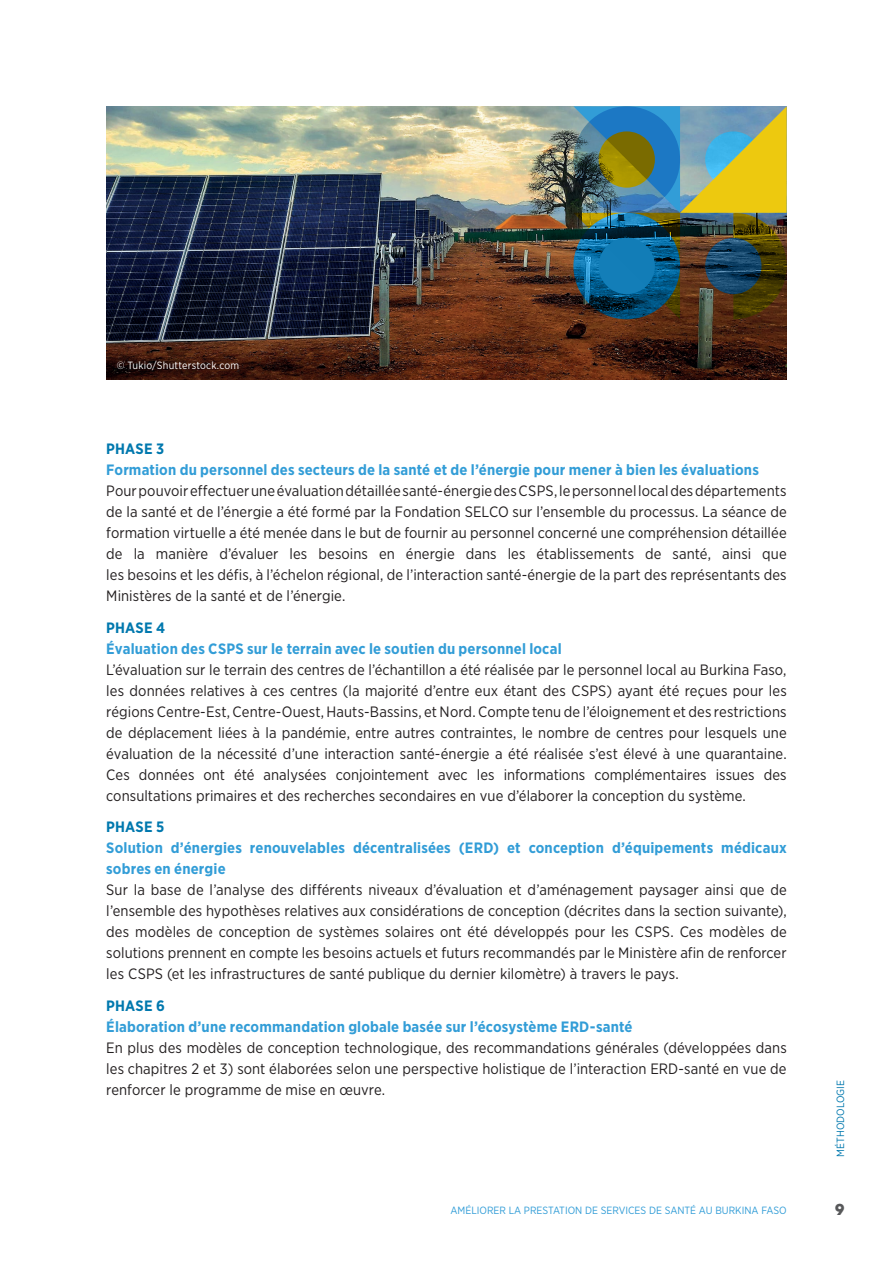
<style>
.page{position:relative;width:893px;height:1263px;background:#fff}
.page>*{position:absolute;margin:0;border:0;box-sizing:border-box;transform-origin:0 0}
.Text_General{font:15px/21px "Gotham Narrow";letter-spacing:.005em;color:#231f20;text-align:justify}
.Text_General-2{font:700 15px/21px "Gotham Narrow";letter-spacing:.01em;color:#329dd7}
.Phases{font:700 15px "Gotham Narrow";letter-spacing:.01em;color:#0078ae}
.Text_General-3{font:700 15px "Gotham Narrow";letter-spacing:.01em;color:#0078ae}
.t1{font:700 15px "ITC Avant Garde Std";color:#57585a}
.t2{font:10.5px "Gotham Narrow";color:#329dd7}
.Photo_Credit{font:10.5px "Gotham Narrow";letter-spacing:.02em;color:#fff}
.t3{font:10.5px "Gotham Narrow";color:#0078ae}
</style>
<div class="page">
<img style="left:106px;top:106px;width:681px;height:273px">
<img style="left:573px;top:106px;width:214px;height:213px">
<svg style="left:573px;top:213px;width:107px;height:106px;background:#0b608e"></svg>
<p class="Photo_Credit" style="left:117px;top:358px;width:124px">© Tukio/Shutterstock.com</p>
<p class="Text_General-3" style="left:106px;top:439px;width:59px">PHASE 3</p>
<p class="Text_General-2" style="left:106px;top:459px;width:654px">Formation du personnel des secteurs de la santé et de l’énergie pour mener à bien les évaluations</p>
<p class="Text_General" style="left:106px;top:480px;width:682px">Pour pouvoir effectuer une évaluation détaillée santé-énergie des CSPS, le personnel local des départements de la santé et de l’énergie a été formé par la Fondation SELCO sur l’ensemble du processus. La séance de formation virtuelle a été menée dans le but de fournir au personnel concerné une compréhension détaillée de la manière d’évaluer les besoins en énergie dans les établissements de santé, ainsi que les besoins et les défis, à l’échelon régional, de l’interaction santé-énergie de la part des représentants des Ministères de la santé et de l’énergie.</p>
<p class="Phases" style="left:106px;top:618px;width:60px">PHASE 4</p>
<p class="Text_General-2" style="left:106px;top:638px;width:457px">Évaluation des CSPS sur le terrain avec le soutien du personnel local</p>
<p class="Text_General" style="left:106px;top:659px;width:682px">L’évaluation sur le terrain des centres de l’échantillon a été réalisée par le personnel local au Burkina Faso, les données relatives à ces centres (la majorité d’entre eux étant des CSPS) ayant été reçues pour les régions Centre-Est, Centre-Ouest, Hauts-Bassins, et Nord. Compte tenu de l’éloignement et des restrictions de déplacement liées à la pandémie, entre autres contraintes, le nombre de centres pour lesquels une évaluation de la nécessité d’une interaction santé-énergie a été réalisée s’est élevé à une quarantaine.<br>Ces données ont été analysées conjointement avec les informations complémentaires issues des consultations primaires et des recherches secondaires en vue d’élaborer la conception du système.</p>
<p class="Phases" style="left:106px;top:817px;width:59px">PHASE 5</p>
<p class="Text_General-2" style="left:106px;top:837px;width:682px">Solution d’énergies renouvelables décentralisées (ERD) et conception d’équipements médicaux sobres en énergie</p>
<p class="Text_General" style="left:106px;top:879px;width:682px">Sur la base de l’analyse des différents niveaux d’évaluation et d’aménagement paysager ainsi que de l’ensemble des hypothèses relatives aux considérations de conception (décrites dans la section suivante), des modèles de conception de systèmes solaires ont été développés pour les CSPS. Ces modèles de solutions prennent en compte les besoins actuels et futurs recommandés par le Ministère afin de renforcer les CSPS (et les infrastructures de santé publique du dernier kilomètre) à travers le pays.</p>
<p class="Phases" style="left:106px;top:996px;width:60px">PHASE 6</p>
<p class="Text_General-2" style="left:106px;top:1016px;width:528px">Élaboration d’une recommandation globale basée sur l’écosystème ERD-santé</p>
<p class="Text_General" style="left:106px;top:1037px;width:682px">En plus des modèles de conception technologique, des recommandations générales (développées dans les chapitres 2 et 3) sont élaborées selon une perspective holistique de l’interaction ERD-santé en vue de renforcer le programme de mise en œuvre.</p>
<p class="t3" style="left:834px;top:1157px;width:77px;rotate:-90deg">Méthodologie</p>
<p class="t2" style="left:450px;top:1203px;width:338px">AMÉLIORER LA PRESTATION DE SERVICES DE SANTÉ AU BURKINA FASO</p>
<p class="t1" style="left:835px;top:1200px;width:11px">9</p>
</div>
